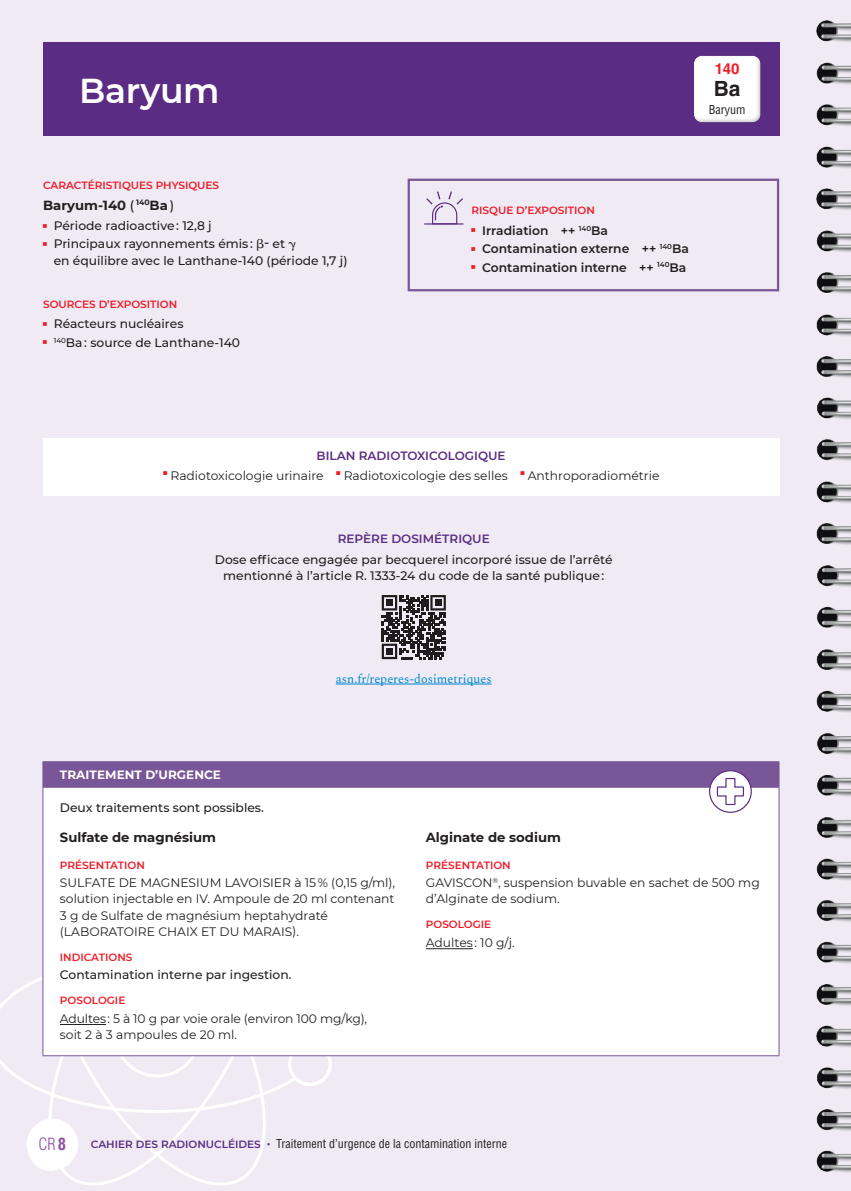
<style>
.page{position:relative;width:851px;height:1191px;background:#fff}
.page>*{position:absolute;margin:0;border:0;box-sizing:border-box;transform-origin:0 0}
.t1{font:600 34.5px "Montserrat";letter-spacing:-.01em;color:#fff}
.t2{font:700 21px "Helvetica LT Std";color:#231f20}
.t3{font:300 condensed 16.5px "Helvetica LT Std";color:#8e52a1}
.t4{font:700 15px "Helvetica LT Std";color:#ee1c28}
.t5{font:700 13.2px "Montserrat";color:#231f20}
.t6{font:12.3px/16.2px "Montserrat";color:#231f20}
.t7{font:500 12.3px/18.3px "Montserrat";color:#231f20}
.t8{font:600 12.3px/18.3px "Montserrat";color:#231f20}
.t9{font:12.3px "Spectral";color:#0089cf}
.t10{font:condensed 12px "Helvetica LT Std";color:#231f20}
.t11{font:600 12px "Montserrat";color:#5b2c83}
.t12{font:700 12px "Montserrat";letter-spacing:.005em;color:#fff}
.t13{font:600 10.5px "Montserrat";color:#ee1c28}
.s1{font-weight:500}
.s2{font-family:"Mathematical Pi One";font-weight:400;font-size:13.5px}
.s3{font-size:13.5px}
.s4{font-weight:700}
.s5{font-family:"Montserrat";font-weight:600;font-stretch:normal;font-size:10.5px;color:#5b2c83}
</style>
<div class="page">
<div style="left:0;top:0;width:850px;height:1191px;background:#efeaf4"></div>
<svg style="left:0;top:865px;width:333px;height:321px"></svg>
<div style="left:43px;top:43px;width:736px;height:93px;background:#5b2c83"></div>
<div style="left:680px;top:45px;width:95px;height:78px;background:#231f20;opacity:.33"></div>
<div style="left:407px;top:179px;width:372px;height:112px;border:2px solid #795698"></div>
<svg style="left:426px;top:191px;width:37px;height:32px"></svg>
<hr style="left:424px;top:223px;width:39px;height:2px;background:#5b2c83">
<div style="left:43px;top:438px;width:736px;height:57px;background:#fff"></div>
<div style="left:44px;top:816px;width:734px;height:239px;background:#fff"></div>
<hr style="left:43px;top:816px;width:1px;height:239px;background:#795698">
<hr style="left:778px;top:816px;width:1px;height:239px;background:#795698">
<hr style="left:43px;top:1055px;width:366px;height:1px;background:#795698">
<hr style="left:409px;top:1055px;width:370px;height:1px;background:#795698">
<hr style="left:60px;top:1024px;width:46px;height:1px;background:#231f20">
<hr style="left:426px;top:948px;width:46px;height:1px;background:#231f20">
<svg style="left:43px;top:761px;width:736px;height:55px;background:#beadcd"></svg>
<hr style="left:336px;top:683px;width:155px;height:1px;background:#0089cf">
<svg style="left:381px;top:595px;width:65px;height:64px"></svg>
<div style="left:386px;top:599px;width:7px;height:7px;background:#231f20"></div>
<div style="left:435px;top:599px;width:6px;height:7px;background:#231f20"></div>
<div style="left:386px;top:648px;width:7px;height:6px;background:#231f20"></div>
<div style="left:27px;top:1118px;width:51px;height:52px;background:#fff;border-radius:50%"></div>
<img style="left:816px;top:20px;width:34px;height:1028px">
<img style="left:816px;top:1067px;width:34px;height:106px">
<h1 class="t1" style="left:79px;top:66px;width:142px">Baryum</h1>
<p class="t13" style="left:43px;top:178px;width:178px">CARACTÉRISTIQUES PHYSIQUES</p>
<p class="t5" style="left:43px;top:195px;width:132px">Baryum-140 <span class="s1">(</span> <sup>140</sup>Ba <span class="s1">)</span></p>
<p class="t7" style="left:43px;top:216px;width:254px"><sup>▖</sup> Période radioactive : 12,8 j<br><sup>▖</sup> Principaux rayonnements émis : <span class="s2">b</span><span class="s3">-</span> et <span class="s2">g</span></p>
<p class="t7" style="left:54px;top:250px;width:295px">en équilibre avec le Lanthane-140 (période 1,7 j)</p>
<p class="t13" style="left:43px;top:297px;width:136px">SOURCES D’EXPOSITION</p>
<p class="t7" style="left:43px;top:314px;width:198px"><sup>▖</sup> Réacteurs nucléaires<br><sup>▖</sup> <sup>140</sup>Ba : source de Lanthane-140</p>
<p class="t4" style="left:714px;top:59px;width:26px">140</p>
<h2 class="t2" style="left:713px;top:76px;width:28px">Ba</h2>
<p class="t10" style="left:708px;top:102px;width:38px">Baryum</p>
<p class="t13" style="left:471px;top:203px;width:125px">RISQUE D’EXPOSITION</p>
<p class="t8" style="left:471px;top:221px;width:219px"><sup>▖</sup> Irradiation ++ <sup>140</sup>Ba<br><sup>▖</sup> Contamination externe ++ <sup>140</sup>Ba <sup>▖</sup> Contamination interne ++ <sup>140</sup>Ba</p>
<p class="t11" style="left:316px;top:447px;width:190px">BILAN RADIOTOXICOLOGIQUE</p>
<p class="t6" style="left:163px;top:467px;width:498px"><sup>J</sup> Radiotoxicologie urinaire <sup>J</sup> Radiotoxicologie des selles <sup>J</sup> Anthroporadiométrie</p>
<p class="t11" style="left:338px;top:530px;width:153px">REPÈRE DOSIMÉTRIQUE</p>
<p class="t7" style="left:215px;top:551px;width:399px;line-height:16.2px;text-align:center">Dose efficace engagée par becquerel incorporé issue de l’arrêté mentionné à l’article R. 1333-24 du code de la santé publique :</p>
<p class="t9" style="left:336px;top:669px;width:157px">asn.fr/reperes-dosimetriques</p>
<p class="t12" style="left:60px;top:766px;width:162px">TRAITEMENT D’URGENCE</p>
<p class="t7" style="left:60px;top:798px;width:205px">Deux traitements sont possibles.</p>
<p class="t5" style="left:60px;top:827px;width:158px">Sulfate de magnésium</p>
<p class="t13" style="left:60px;top:857px;width:86px">PRÉSENTATION</p>
<p class="t6" style="left:60px;top:874px;width:337px">SULFATE DE MAGNESIUM LAVOISIER à 15 % (0,15 g/ml), solution injectable en IV. Ampoule de 20 ml contenant 3 g de Sulfate de magnésium heptahydraté (LABORATOIRE CHAIX ET DU MARAIS).</p>
<p class="t13" style="left:60px;top:949px;width:74px">INDICATIONS</p>
<p class="t7" style="left:60px;top:965px;width:233px">Contamination interne par ingestion.</p>
<p class="t13" style="left:60px;top:993px;width:67px">POSOLOGIE</p>
<p class="t6" style="left:60px;top:1009px;width:309px">Adultes : 5 à 10 g par voie orale (environ 100 mg/kg), soit 2 à 3 ampoules de 20 ml.</p>
<p class="t5" style="left:426px;top:827px;width:137px">Alginate de sodium</p>
<p class="t13" style="left:426px;top:857px;width:86px">PRÉSENTATION</p>
<p class="t6" style="left:426px;top:874px;width:335px">GAVISCON<sup>®</sup>, suspension buvable en sachet de 500 mg d’Alginate de sodium.</p>
<p class="t13" style="left:426px;top:917px;width:67px">POSOLOGIE</p>
<p class="t6" style="left:426px;top:934px;width:90px">Adultes : 10 g/j.</p>
<h3 class="t3" style="left:38px;top:1133px;width:29px">CR<span class="s4">8</span></h3>
<p class="t10" style="left:91px;top:1136px;width:417px"><span class="s5">CAHIER DES RADIONUCLÉIDES •</span> Traitement d’urgence de la contamination interne</p>
</div>
